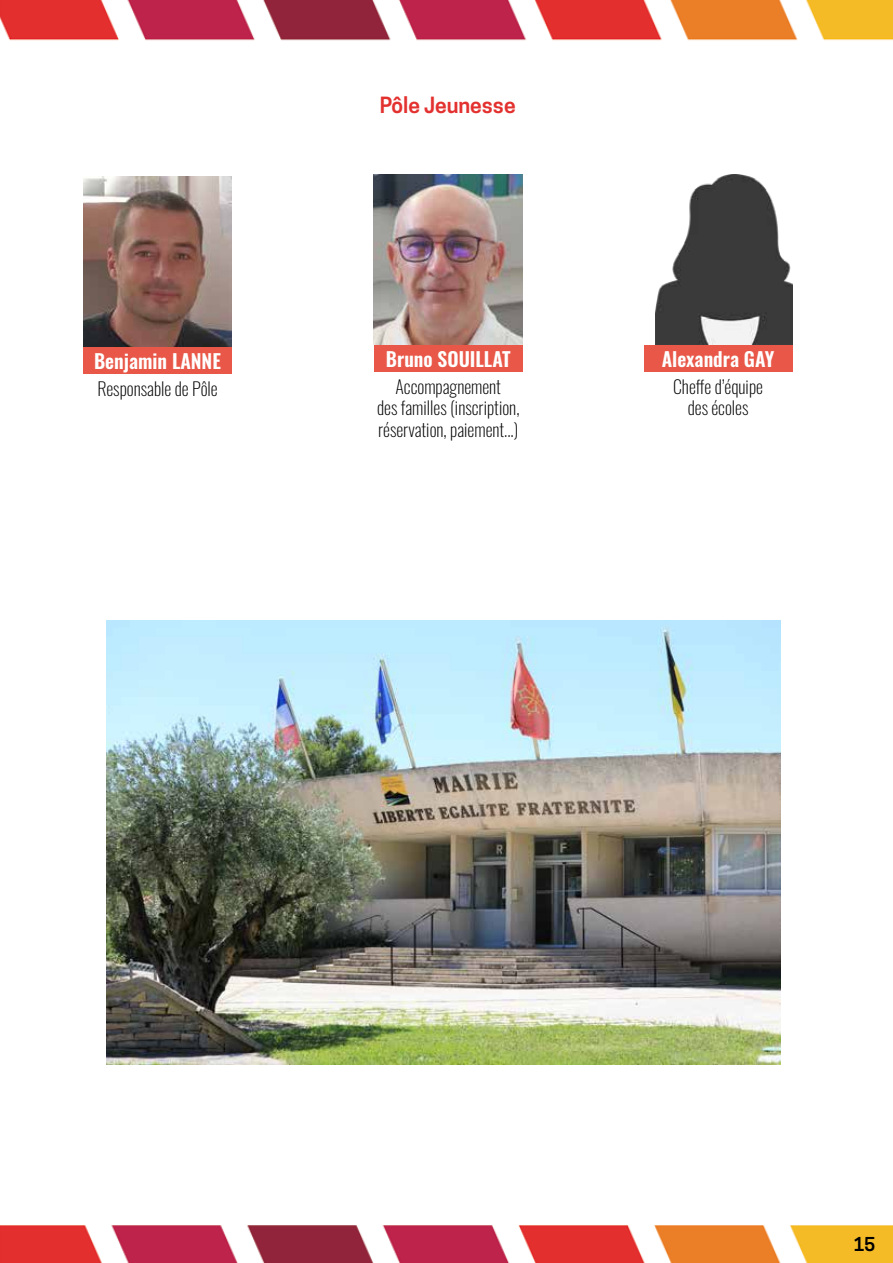
<style>
.page{position:relative;width:893px;height:1263px;background:#fff}
.page>*{position:absolute;margin:0;border:0;box-sizing:border-box;transform-origin:0 0}
.t1{font:600 21px "Cooper Hewitt";color:#e3312f}
.t2{font:600 19.5px "Oswald";color:#fff}
.t3{font:200 18px/21.6px "Oswald";color:#000;text-align:center}
.t4{font:600 18px "Cooper Hewitt";color:#000}
</style>
<div class="page">
<img style="left:0;top:0;width:893px;height:1263px">
<div style="left:374px;top:345px;width:149px;height:27px;background:#e85747"></div>
<img style="left:374px;top:175px;width:149px;height:170px">
<div style="left:644px;top:345px;width:148px;height:27px;background:#e85747"></div>
<img style="left:655px;top:175px;width:137px;height:170px">
<div style="left:83px;top:347px;width:149px;height:27px;background:#e85747"></div>
<img style="left:83px;top:177px;width:149px;height:170px">
<img style="left:106px;top:621px;width:675px;height:444px">
<p class="t2" style="left:94px;top:344px;width:128px">Benjamin LANNE</p>
<p class="t3" style="left:97px;top:376px;width:122px">Responsable de Pôle</p>
<p class="t1" style="left:380px;top:93px;width:137px">Pôle Jeunesse</p>
<p class="t2" style="left:386px;top:341px;width:126px">Bruno SOUILLAT</p>
<p class="t3" style="left:377px;top:374px;width:144px">Accompagnement<br>des familles (inscription, réservation, paiement...)</p>
<p class="t2" style="left:662px;top:341px;width:114px">Alexandra GAY</p>
<p class="t3" style="left:673px;top:374px;width:91px">Cheffe d’équipe des écoles</p>
<p class="t4" style="left:854px;top:1233px;width:23px">15</p>
</div>
